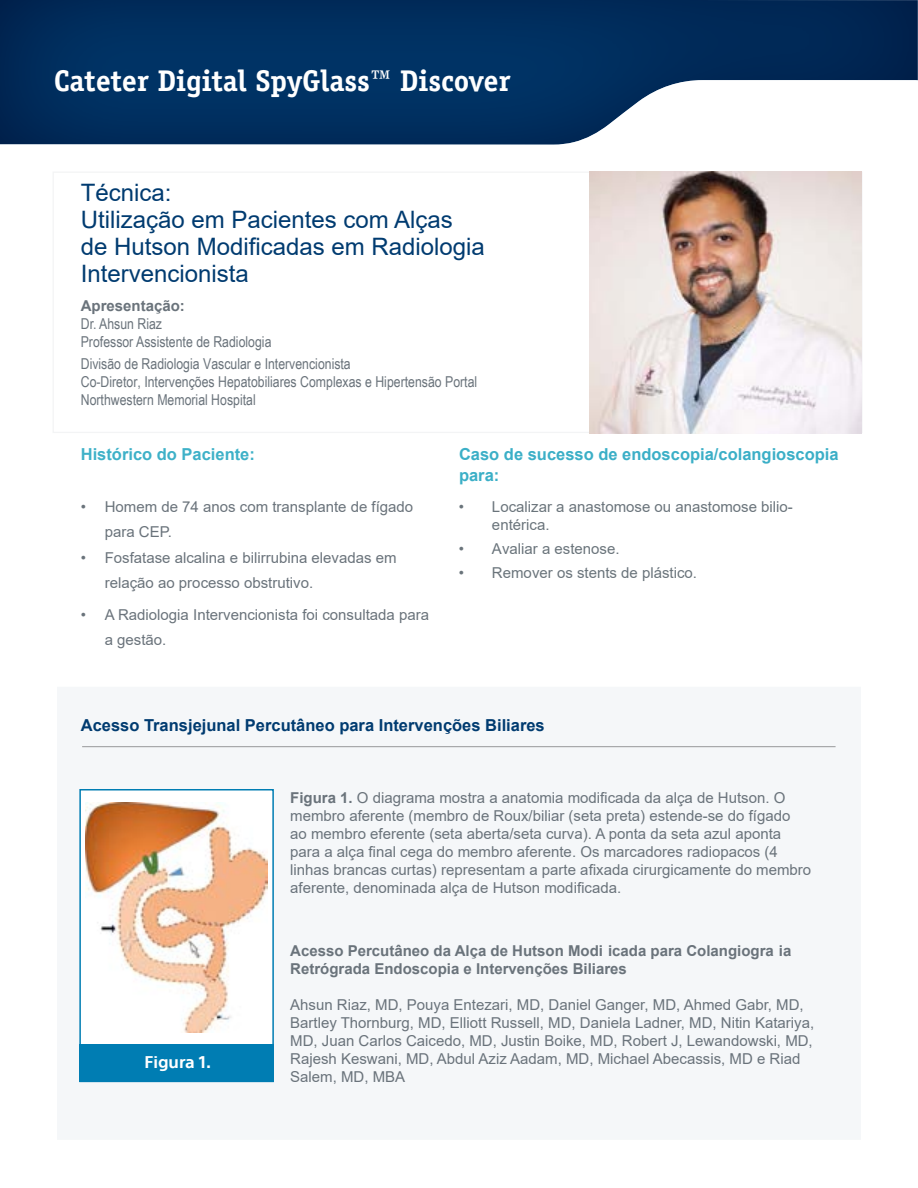
<style>
.page{position:relative;width:918px;height:1188px;background:#fff}
.page>*{position:absolute;margin:0;border:0;box-sizing:border-box;transform-origin:0 0}
.t1{font:700 30px "Officina Serif Std";color:#fff}
.t2{font:24px/27px "Arial";color:#003b70}
.t3{font:700 16.5px "Arial";color:#003b70}
.t4{font:700 16.5px/21px "Arial";color:#3bafc7}
.t5{font:700 16.5px "Arial";color:#3eb1c8}
.t6{font:700 16.5px "SST";color:#fff}
.t7{font:15px/18.1px "Arial";color:#6a737b}
.t8{font:15px/18px "Arial Narrow";color:#6a737b}
.t9{font:700 15px/18.1px "Arial";color:#6a737b}
.t10{font:15px/18px "Arial";color:#6a747b}
.s1{font-weight:700}
</style>
<div class="page">
<div style="left:56px;top:685px;width:806px;height:456px;background:#f5f7f9"></div>
<img style="left:590px;top:172px;width:272px;height:261px">
<svg style="left:0;top:0;width:918px;height:145px;background:#254b74"></svg>
<hr style="left:82px;top:746px;width:754px;height:1px;background:#383838">
<div style="left:80px;top:790px;width:193px;height:291px;background:#fff"></div>
<img style="left:85px;top:803px;width:183px;height:230px">
<div style="left:79px;top:789px;width:195px;height:293px;border:2px solid #007db3"></div>
<div style="left:79px;top:1044px;width:195px;height:38px;background:#007db3"></div>
<h1 class="t1" style="left:54px;top:63px;width:458px">Cateter Digital SpyGlass™ Discover</h1>
<h2 class="t2" style="left:81px;top:179px;width:406px">Técnica:<br>Utilização em Pacientes com Alças de Hutson Modificadas em Radiologia<br>Intervencionista</h2>
<p class="t9" style="left:81px;top:297px;width:106px">Apresentação:</p>
<p class="t8" style="left:81px;top:314px;width:192px">Dr. Ahsun Riaz<br>Professor Assistente de Radiologia</p>
<p class="t8" style="left:81px;top:354px;width:398px">Divisão de Radiologia Vascular e Intervencionista<br>Co-Diretor, Intervenções Hepatobiliares Complexas e Hipertensão Portal<br>Northwestern Memorial Hospital</p>
<p class="t5" style="left:81px;top:443px;width:176px">Histórico do Paciente:</p>
<p class="t7" style="left:105px;top:493px;width:310px;line-height:25.5px;text-indent:-24px">• Homem de 74 anos com transplante de fígado para CEP.</p>
<p class="t7" style="left:105px;top:544px;width:293px;line-height:25.5px;text-indent:-24px">• Fosfatase alcalina e bilirrubina elevadas em relação ao processo obstrutivo.</p>
<p class="t7" style="left:105px;top:602px;width:326px;line-height:25.5px;text-indent:-24px">• A Radiologia Intervencionista foi consultada para a gestão.</p>
<p class="t4" style="left:459px;top:444px;width:381px">Caso de sucesso de endoscopia/colangioscopia para:</p>
<p class="t10" style="left:492px;top:497px;width:302px;text-indent:-33px">• Localizar a anastomose ou anastomose bilio&shy;entérica.</p>
<p class="t10" style="left:459px;top:539px;width:162px">• Avaliar a estenose.</p>
<p class="t10" style="left:459px;top:564px;width:240px">• Remover os stents de plástico.</p>
<p class="t3" style="left:81px;top:714px;width:466px">Acesso Transjejunal Percutâneo para Intervenções Biliares</p>
<p class="t6" style="left:145px;top:1052px;width:68px">Figura 1.</p>
<p class="t7" style="left:290px;top:788px;width:523px"><span class="s1">Figura 1.</span> O diagrama mostra a anatomia modificada da alça de Hutson. O membro aferente (membro de Roux/biliar (seta preta) estende-se do fígado<br>ao membro eferente (seta aberta/seta curva). A ponta da seta azul aponta para a alça final cega do membro aferente. Os marcadores radiopacos (4 linhas brancas curtas) representam a parte afixada cirurgicamente do membro aferente, denominada alça de Hutson modificada.</p>
<p class="t9" style="left:290px;top:941px;width:503px">Acesso Percutâneo da Alça de Hutson Modi icada para Colangiogra ia<br>Retrógrada Endoscopia e Intervenções Biliares</p>
<p class="t7" style="left:290px;top:995px;width:526px">Ahsun Riaz, MD, Pouya Entezari, MD, Daniel Ganger, MD, Ahmed Gabr, MD, Bartley Thornburg, MD, Elliott Russell, MD, Daniela Ladner, MD, Nitin Katariya, MD, Juan Carlos Caicedo, MD, Justin Boike, MD, Robert J, Lewandowski, MD, Rajesh Keswani, MD, Abdul Aziz Aadam, MD, Michael Abecassis, MD e Riad Salem, MD, MBA</p>
</div>
